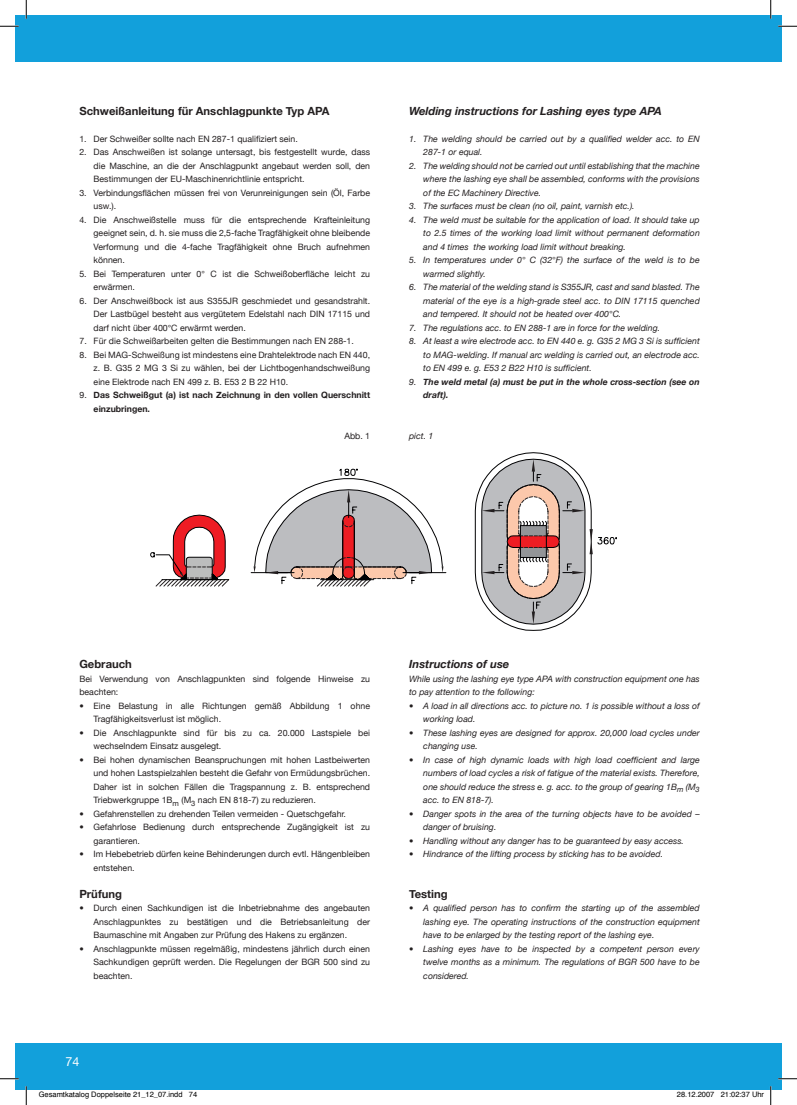
<style>
.page{position:relative;width:797px;height:1105px;background:#fff}
.page>*{position:absolute;margin:0;border:0;box-sizing:border-box;transform-origin:0 0}
.t1{font:12.5px "Helvetica Neue";color:#fff}
.t2{font:700 11.25px "Helvetica Neue";color:#231f20}
.t3{font:italic 700 11.25px "Helvetica Neue";color:#231f20}
.t4{font:8.75px/13.5px "Helvetica Neue";color:#231f20;text-align:justify}
.t5{font:italic 8.75px/13.5px "Helvetica Neue";color:#231f20;text-align:justify}
.t6{font:700 8.75px/13.5px "Helvetica Neue";color:#231f20}
.t7{font:italic 700 8.75px/13.5px "Helvetica Neue";color:#231f20}
.t8{font:7.5px "Helvetica";color:#000}
.s1{font-weight:400}
</style>
<div class="page">
<div style="left:16px;top:16px;width:754px;height:46px;background:#12a0db"></div>
<div style="left:16px;top:1043px;width:754px;height:46px;background:#12a0db"></div>
<div style="left:770px;top:16px;width:11px;height:46px;background:#12a0db"></div>
<div style="left:770px;top:1043px;width:11px;height:46px;background:#12a0db"></div>
<svg style="left:339px;top:452px;width:254px;height:179px"></svg>
<svg style="left:150px;top:474px;width:422px;height:135px"></svg>
<svg style="left:0;top:25px;width:19px;height:2px"></svg>
<svg style="left:778px;top:25px;width:19px;height:2px"></svg>
<svg style="left:0;top:1078px;width:19px;height:1px"></svg>
<svg style="left:778px;top:1078px;width:19px;height:1px"></svg>
<svg style="left:25px;top:0;width:2px;height:19px"></svg>
<svg style="left:25px;top:1086px;width:2px;height:19px"></svg>
<svg style="left:770px;top:0;width:1px;height:19px"></svg>
<svg style="left:770px;top:1086px;width:1px;height:19px"></svg>
<p class="t2" style="left:79px;top:104px;width:251px">Schweißanleitung für Anschlagpunkte Typ APA</p>
<p class="t4" style="left:79px;top:132px;width:220px">1. Der Schweißer sollte nach EN 287-1 qualifiziert sein.</p>
<p class="t4" style="left:94px;top:145px;width:278px;text-indent:-14px">2. Das Anschweißen ist solange untersagt, bis festgestellt wurde, dass die Maschine, an die der Anschlagpunkt angebaut werden soll, den Bestimmungen der EU-Maschinenrichtlinie entspricht.</p>
<p class="t4" style="left:94px;top:186px;width:278px;text-indent:-14px">3. Verbindungsflächen müssen frei von Verunreinigungen sein (Öl, Farbe usw.).</p>
<p class="t4" style="left:94px;top:213px;width:278px;text-indent:-14px">4. Die Anschweißstelle muss für die entsprechende Krafteinleitung geeignet sein, d. h. sie muss die 2,5-fache Tragfähigkeit ohne bleibende Verformung und die 4-fache Tragfähigkeit ohne Bruch aufnehmen können.</p>
<p class="t4" style="left:94px;top:267px;width:278px;text-indent:-14px">5. Bei Temperaturen unter 0° C ist die Schweißoberfläche leicht zu erwärmen.</p>
<p class="t4" style="left:94px;top:294px;width:278px;text-indent:-14px">6. Der Anschweißbock ist aus S355JR geschmiedet und gesandstrahlt.<br>Der Lastbügel besteht aus vergütetem Edelstahl nach DIN 17115 und darf nicht über 400°C erwärmt werden.</p>
<p class="t4" style="left:79px;top:334px;width:276px">7. Für die Schweißarbeiten gelten die Bestimmungen nach EN 288-1.</p>
<p class="t4" style="left:94px;top:348px;width:278px;text-indent:-14px">8. Bei MAG-Schweißung ist mindestens eine Drahtelektrode nach EN 440, z. B. G35 2 MG 3 Si zu wählen, bei der Lichtbogenhandschweißung eine Elektrode nach EN 499 z. B. E53 2 B 22 H10.</p>
<p class="t6" style="left:94px;top:388px;width:278px;text-indent:-14px"><span class="s1">9.</span> Das Schweißgut (a) ist nach Zeichnung in den vollen Querschnitt einzubringen.</p>
<p class="t4" style="left:344px;top:429px;width:27px">Abb. 1</p>
<p class="t3" style="left:409px;top:104px;width:254px">Welding instructions for Lashing eyes type APA</p>
<p class="t5" style="left:423px;top:132px;width:278px;text-indent:-14px">1. The welding should be carried out by a qualified welder acc. to EN<br>287-1 or equal.</p>
<p class="t5" style="left:423px;top:159px;width:278px;text-indent:-14px">2. The welding should not be carried out until establishing that the machine where the lashing eye shall be assembled, conforms with the provisions of the EC Machinery Directive.</p>
<p class="t5" style="left:409px;top:199px;width:227px">3. The surfaces must be clean (no oil, paint, varnish etc.).</p>
<p class="t5" style="left:423px;top:213px;width:278px;text-indent:-14px">4. The weld must be suitable for the application of load. It should take up to 2.5 times of the working load limit without permanent deformation and 4 times the working load limit without breaking.</p>
<p class="t5" style="left:423px;top:253px;width:278px;text-indent:-14px">5. In temperatures under 0° C (32°F) the surface of the weld is to be warmed slightly.</p>
<p class="t5" style="left:423px;top:280px;width:278px;text-indent:-14px">6. The material of the welding stand is S355JR, cast and sand blasted. The material of the eye is a high-grade steel acc. to DIN 17115 quenched and tempered. It should not be heated over 400°C.</p>
<p class="t5" style="left:409px;top:321px;width:252px">7. The regulations acc. to EN 288-1 are in force for the welding.</p>
<p class="t5" style="left:423px;top:334px;width:278px;text-indent:-14px">8. At least a wire electrode acc. to EN 440 e. g. G35 2 MG 3 Si is sufficient to MAG-welding. If manual arc welding is carried out, an electrode acc. to EN 499 e. g. E53 2 B22 H10 is sufficient.</p>
<p class="t7" style="left:423px;top:375px;width:278px;text-indent:-14px"><span class="s1">9.</span> The weld metal (a) must be put in the whole cross-section (see on draft).</p>
<p class="t5" style="left:409px;top:429px;width:26px">pict. 1</p>
<p class="t2" style="left:79px;top:657px;width:54px">Gebrauch</p>
<p class="t4" style="left:79px;top:672px;width:292px">Bei Verwendung von Anschlagpunkten sind folgende Hinweise zu beachten:</p>
<p class="t4" style="left:94px;top:699px;width:278px;text-indent:-14px">• Eine Belastung in alle Richtungen gemäß Abbildung 1 ohne<br>Tragfähigkeitsverlust ist möglich.</p>
<p class="t4" style="left:94px;top:726px;width:278px;text-indent:-14px">• Die Anschlagpunkte sind für bis zu ca. 20.000 Lastspiele bei wechselndem Einsatz ausgelegt.</p>
<p class="t4" style="left:94px;top:753px;width:278px;text-indent:-14px">• Bei hohen dynamischen Beanspruchungen mit hohen Lastbeiwerten und hohen Lastspielzahlen besteht die Gefahr von Ermüdungsbrüchen.<br>Daher ist in solchen Fällen die Tragspannung z. B. entsprechend Triebwerkgruppe 1B<sub>m</sub> (M<sub>3</sub> nach EN 818-7) zu reduzieren.</p>
<p class="t4" style="left:79px;top:807px;width:268px">• Gefahrenstellen zu drehenden Teilen vermeiden - Quetschgefahr.</p>
<p class="t4" style="left:94px;top:820px;width:278px;text-indent:-14px">• Gefahrlose Bedienung durch entsprechende Zugängigkeit ist zu garantieren.</p>
<p class="t4" style="left:94px;top:847px;width:278px;text-indent:-14px">• Im Hebebetrieb dürfen keine Behinderungen durch evtl. Hängenbleiben entstehen.</p>
<p class="t2" style="left:79px;top:887px;width:44px">Prüfung</p>
<p class="t4" style="left:94px;top:901px;width:278px;text-indent:-14px">• Durch einen Sachkundigen ist die Inbetriebnahme des angebauten Anschlagpunktes zu bestätigen und die Betriebsanleitung der Baumaschine mit Angaben zur Prüfung des Hakens zu ergänzen.</p>
<p class="t4" style="left:94px;top:942px;width:278px;text-indent:-14px">• Anschlagpunkte müssen regelmäßig, mindestens jährlich durch einen Sachkundigen geprüft werden. Die Regelungen der BGR 500 sind zu beachten.</p>
<h1 class="t1" style="left:65px;top:1053px;width:15px">74</h1>
<p class="t3" style="left:409px;top:657px;width:102px">Instructions of use</p>
<p class="t5" style="left:409px;top:672px;width:292px">While using the lashing eye type APA with construction equipment one has to pay attention to the following:</p>
<p class="t5" style="left:423px;top:699px;width:278px;text-indent:-14px">• A load in all directions acc. to picture no. 1 is possible without a loss of working load.</p>
<p class="t5" style="left:423px;top:726px;width:278px;text-indent:-14px">• These lashing eyes are designed for approx. 20,000 load cycles under changing use.</p>
<p class="t5" style="left:423px;top:753px;width:278px;text-indent:-14px">• In case of high dynamic loads with high load coefficient and large numbers of load cycles a risk of fatigue of the material exists. Therefore, one should reduce the stress e. g. acc. to the group of gearing 1B<sub>m</sub> (M<sub>3 </sub>acc. to EN 818-7).</p>
<p class="t5" style="left:423px;top:807px;width:278px;text-indent:-14px">• Danger spots in the area of the turning objects have to be avoided – danger of bruising.</p>
<p class="t5" style="left:409px;top:834px;width:276px">• Handling without any danger has to be guaranteed by easy access.</p>
<p class="t5" style="left:409px;top:847px;width:255px">• Hindrance of the lifting process by sticking has to be avoided.</p>
<p class="t2" style="left:409px;top:887px;width:40px">Testing</p>
<p class="t5" style="left:423px;top:901px;width:278px;text-indent:-14px">• A qualified person has to confirm the starting up of the assembled lashing eye. The operating instructions of the construction equipment have to be enlarged by the testing report of the lashing eye.</p>
<p class="t5" style="left:423px;top:942px;width:278px;text-indent:-14px">• Lashing eyes have to be inspected by a competent person every twelve months as a minimum. The regulations of BGR 500 have to be considered.</p>
<p class="t8" style="left:39px;top:1089px;width:160px">Gesamtkatalog Doppelseite 21_12_07.indd 74</p>
<p class="t8" style="left:677px;top:1089px;width:89px">28.12.2007 21:02:37 Uhr</p>
</div>
